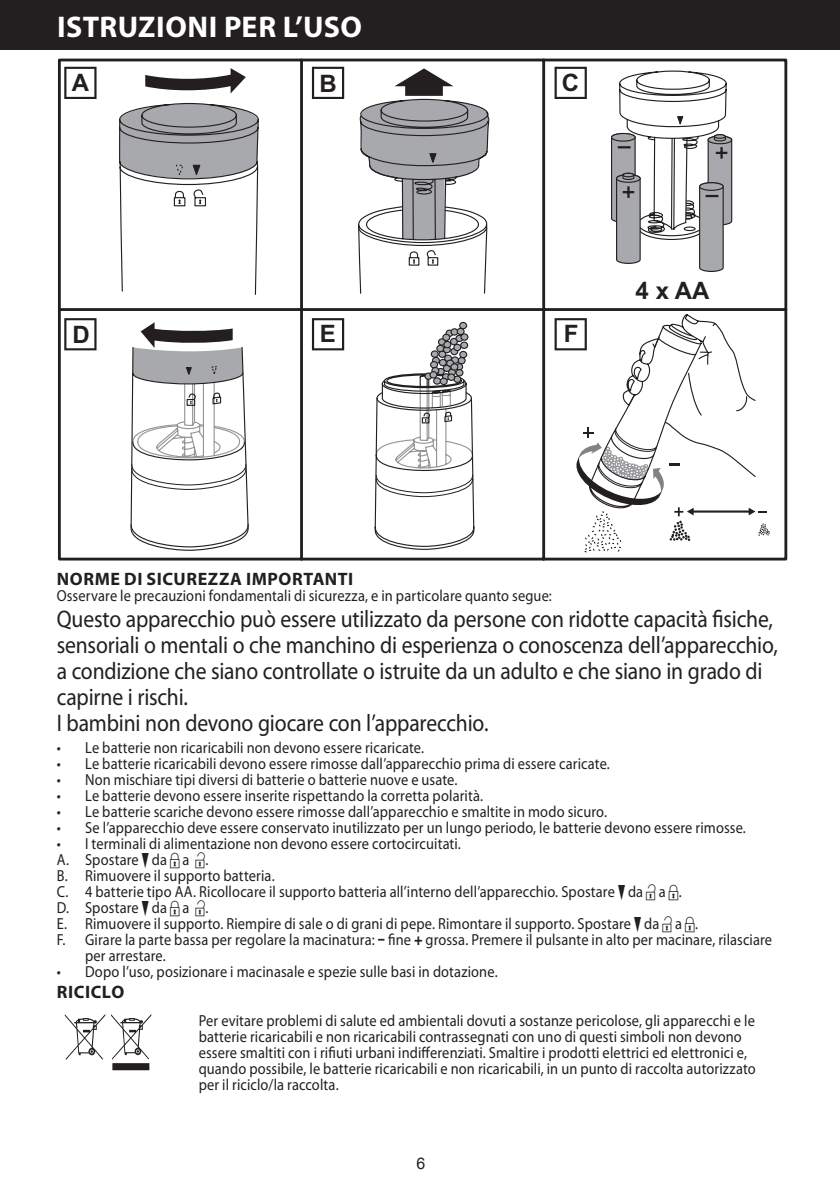
<style>
.page{position:relative;width:840px;height:1191px;background:#fff}
.page>*{position:absolute;margin:0;border:0;box-sizing:border-box;transform-origin:0 0}
.default{font:80px "Myriad Mine";color:#231f20;scale:.9 1}
.side_head{font:700 30px "Myriad Pro";letter-spacing:.015em;color:#fff}
.EN60335_single{font:24px/26px "Myriad Pro";letter-spacing:-.01em;color:#231f20;scale:.9 1}
.t1{font:700 24px "Arial";color:#231f20}
.heading{font:700 18px "Myriad Pro";letter-spacing:.03em;color:#231f20}
.default-2{font:16px/16px "Myriad Pro";letter-spacing:.005em;color:#231f20;scale:.9 1}
.t2{font:16px "Arial";color:#231f20}
.s1{font-family:"Myriad Graphics"}
.s2{font-weight:900}
</style>
<div class="page">
<div style="left:0;top:0;width:839px;height:50px;background:#231f20"></div>
<svg style="left:57px;top:58px;width:730px;height:503px"></svg>
<svg style="left:118px;top:58px;width:141px;height:238px"></svg>
<svg style="left:356px;top:65px;width:133px;height:229px"></svg>
<svg style="left:64px;top:67px;width:32px;height:32px"></svg>
<svg style="left:312px;top:67px;width:32px;height:32px"></svg>
<svg style="left:554px;top:67px;width:32px;height:32px"></svg>
<svg style="left:64px;top:318px;width:32px;height:32px"></svg>
<svg style="left:130px;top:318px;width:344px;height:233px"></svg>
<svg style="left:583px;top:311px;width:173px;height:242px"></svg>
<svg style="left:610px;top:70px;width:122px;height:202px"></svg>
<svg style="left:554px;top:318px;width:215px;height:223px"></svg>
<p class="side_head" style="left:57px;top:7px;width:306px">ISTRUZIONI PER L’USO</p>
<h3 class="t1" style="left:72px;top:69px;width:19px">A</h3>
<h3 class="t1" style="left:319px;top:69px;width:19px">B</h3>
<h3 class="t1" style="left:561px;top:69px;width:19px">C</h3>
<h3 class="t1" style="left:72px;top:320px;width:19px">D</h3>
<h3 class="t1" style="left:319px;top:320px;width:18px">E</h3>
<h3 class="t1" style="left:563px;top:320px;width:16px">F</h3>
<h3 class="t1" style="left:635px;top:277px;width:75px">4 xAA</h3>
<p class="heading" style="left:57px;top:567px;width:298px">NORME DI SICUREZZA IMPORTANTI</p>
<p class="default-2" style="left:57px;top:587px;width:551px">Osservare le precauzioni fondamentali di sicurezza, e in particolare quanto segue:</p>
<p class="EN60335_single" style="left:57px;top:605px;width:802px">Questo apparecchio può essere utilizzato da persone con ridotte capacità fisiche, sensoriali o mentali o che manchino di esperienza o conoscenza dell’apparecchio, a condizione che siano controllate o istruite da un adulto e che siano in grado di capirne i rischi.</p>
<p class="EN60335_single" style="left:57px;top:709px;width:481px">I bambini non devono giocare con l’apparecchio.</p>
<p class="default-2" style="left:57px;top:739px;width:409px">• Le batterie non ricaricabili non devono essere ricaricate.</p>
<p class="default-2" style="left:57px;top:755px;width:615px">• Le batterie ricaricabili devono essere rimosse dall’apparecchio prima di essere caricate.</p>
<p class="default-2" style="left:57px;top:771px;width:446px">• Non mischiare tipi diversi di batterie o batterie nuove e usate.</p>
<p class="default-2" style="left:57px;top:787px;width:475px">• Le batterie devono essere inserite rispettando la corretta polarità.</p>
<p class="default-2" style="left:57px;top:803px;width:612px">• Le batterie scariche devono essere rimosse dall’apparecchio e smaltite in modo sicuro.</p>
<p class="default-2" style="left:57px;top:819px;width:766px">• Se l’apparecchio deve essere conservato inutilizzato per un lungo periodo, le batterie devono essere rimosse.</p>
<p class="default-2" style="left:57px;top:835px;width:450px">• I terminali di alimentazione non devono essere cortocircuitati.</p>
<p class="default-2" style="left:57px;top:851px;width:170px">A. Spostare <span class="s1">)</span> da <span class="s1">L</span> a <span class="s1">U</span>.</p>
<p class="default-2" style="left:57px;top:867px;width:243px">B. Rimuovere il supporto batteria.</p>
<p class="default-2" style="left:57px;top:883px;width:695px">C. 4 batterie tipo AA. Ricollocare il supporto batteria all’interno dell’apparecchio. Spostare <span class="s1">)</span> da <span class="s1">U</span> a <span class="s1">L</span>.</p>
<p class="default-2" style="left:57px;top:899px;width:170px">D. Spostare <span class="s1">)</span> da <span class="s1">L</span> a <span class="s1">U</span>.</p>
<p class="default-2" style="left:57px;top:915px;width:713px">E. Rimuovere il supporto. Riempire di sale o di grani di pepe. Rimontare il supporto. Spostare <span class="s1">)</span> da <span class="s1">U</span> a <span class="s1">L</span>.</p>
<p class="default-2" style="left:57px;top:931px;width:795px">F. Girare la parte bassa per regolare la macinatura: <span class="s2">–</span> fine <span class="s2">+</span> grossa. Premere il pulsante in alto per macinare, rilasciare</p>
<p class="default-2" style="left:85px;top:947px;width:91px">per arrestare.</p>
<p class="default-2" style="left:57px;top:963px;width:491px">• Dopo l’uso, posizionare i macinasale e spezie sulle basi in dotazione.</p>
<p class="heading" style="left:57px;top:980px;width:69px">RICICLO</p>
<p class="default" style="left:65px;top:1003px;width:101px">W</p>
<p class="default-2" style="left:198px;top:1012px;width:620px">Per evitare problemi di salute ed ambientali dovuti a sostanze pericolose, gli apparecchi e le batterie ricaricabili e non ricaricabili contrassegnati con uno di questi simboli non devono essere smaltiti con i rifiuti urbani indifferenziati. Smaltire i prodotti elettrici ed elettronici e, quando possibile, le batterie ricaricabili e non ricaricabili, in un punto di raccolta autorizzato per il riciclo/la raccolta.</p>
<p class="t2" style="left:416px;top:1152px;width:10px">6</p>
</div>
